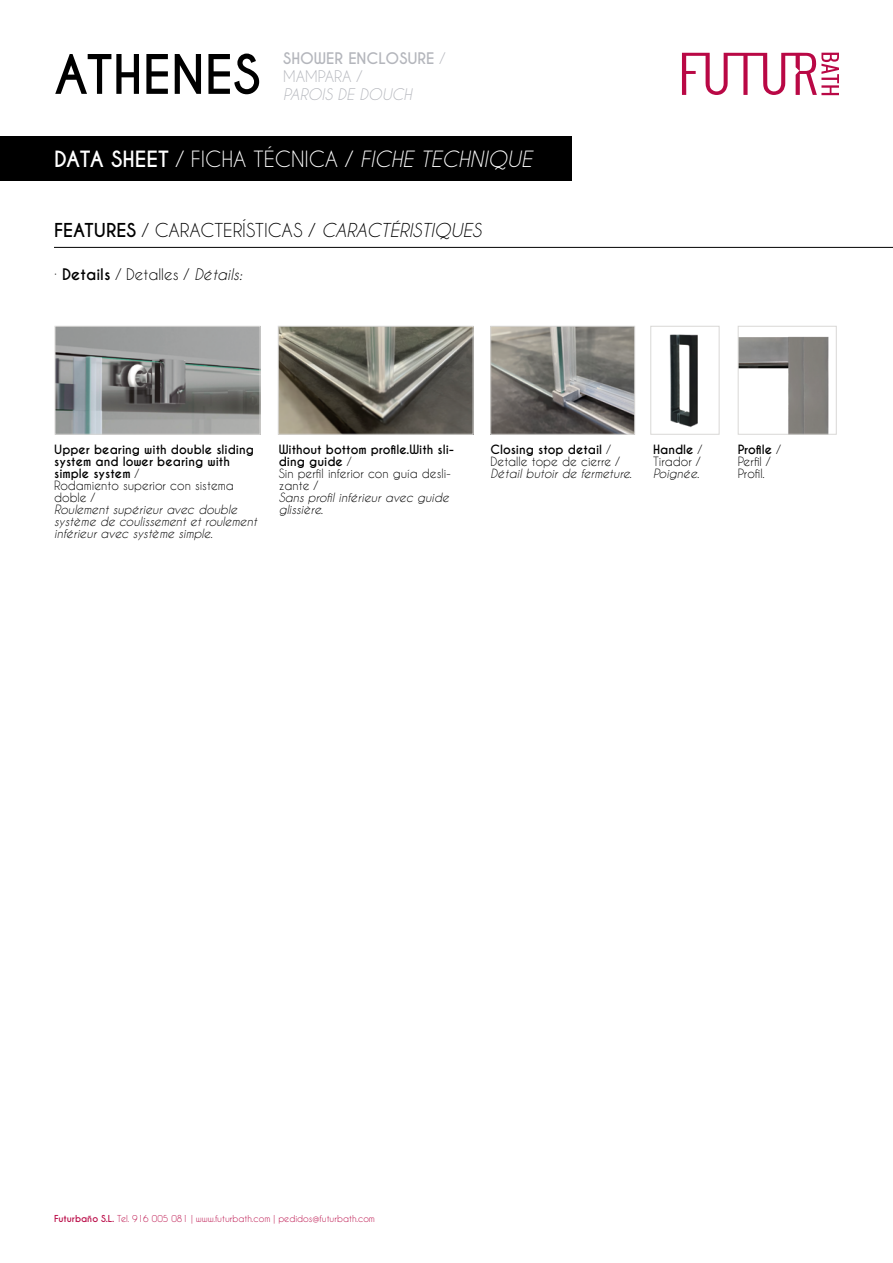
<style>
.page{position:relative;width:893px;height:1263px;background:#fff}
.page>*{position:absolute;margin:0;border:0;box-sizing:border-box;transform-origin:0 0}
.t1{font:700 51px "Caviar Dreams";color:#000}
.t2{font:21px "Caviar Dreams";color:#fff}
.t3{font:18px "Caviar Dreams";color:#000}
.t4{font:15px "Caviar Dreams";color:#000}
.t5{font:700 15px/18px "Caviar Dreams";color:#b4b6bc}
.t6{font:italic 15px "Caviar Dreams";color:#b4b6bc}
.t7{font:700 12px/12px "Caviar Dreams";color:#000}
.t8{font:italic 12px/12px "Caviar Dreams";color:#000}
.t9{font:12px/12px "Caviar Dreams";color:#000}
.t10{font:9px "Caviar Dreams";color:#b90845}
.s1{font-weight:400}
.s2{font-weight:700}
.s3{font-style:italic}
</style>
<div class="page">
<div style="left:0;top:136px;width:571px;height:44px;background:#000"></div>
<svg style="left:682px;top:53px;width:157px;height:42px"></svg>
<hr style="left:54px;top:247px;width:839px;height:1px;background:#000">
<img style="left:492px;top:328px;width:141px;height:105px">
<div style="left:490px;top:326px;width:145px;height:109px;border:1px solid #d9d8d6"></div>
<img style="left:57px;top:328px;width:201px;height:105px">
<div style="left:55px;top:326px;width:205px;height:109px;border:1px solid #d9d8d6"></div>
<img style="left:280px;top:328px;width:191px;height:105px">
<div style="left:278px;top:326px;width:195px;height:109px;border:1px solid #d9d8d6"></div>
<img style="left:669px;top:334px;width:29px;height:93px">
<div style="left:650px;top:326px;width:69px;height:109px;border:1px solid #d9d8d6"></div>
<img style="left:740px;top:336px;width:89px;height:97px">
<div style="left:738px;top:326px;width:99px;height:109px;border:1px solid #d9d8d6"></div>
<h1 class="t1" style="left:54px;top:44px;width:208px">ATHENES</h1>
<p class="t5" style="left:283px;top:50px;width:163px">SHOWER ENCLOSURE <span class="s1">/<br>MAMPARA /</span></p>
<p class="t6" style="left:283px;top:86px;width:130px">PAROIS DE DOUCH</p>
<h2 class="t2" style="left:54px;top:146px;width:480px"><span class="s2">DATA SHEET</span> / FICHA TÉCNICA / <span class="s3">FICHE TECHNIQUE</span></h2>
<h3 class="t3" style="left:54px;top:219px;width:429px"><span class="s2">FEATURES</span> / CARACTERÍSTICAS / <span class="s3">CARACTÉRISTIQUES</span></h3>
<p class="t4" style="left:54px;top:265px;width:190px">· <span class="s2">Details</span> / Detalles / <span class="s3">Détails:</span></p>
<p class="t7" style="left:54px;top:443px;width:201px">Upper bearing with double sliding system and lower bearing with simple system <span class="s1">/<br>Rodamiento superior con sistema doble /</span></p>
<p class="t8" style="left:54px;top:503px;width:204px">Roulement supérieur avec double système de coulissement et roulement inférieur avec système simple.</p>
<p class="t7" style="left:279px;top:443px;width:177px">Without bottom profile.With sli&shy;ding guide <span class="s1">/<br>Sin perfil inferior con guía desli&shy;zante /</span></p>
<p class="t8" style="left:279px;top:491px;width:172px">Sans profil inférieur avec guide glissière.</p>
<p class="t9" style="left:490px;top:443px;width:131px"><span class="s2">Closing stop detail</span> /<br>Detalle tope de cierre /</p>
<p class="t8" style="left:490px;top:467px;width:143px">Détail butoir de fermeture.</p>
<p class="t9" style="left:653px;top:443px;width:50px"><span class="s2">Handle</span> /<br>Tirador /</p>
<p class="t8" style="left:653px;top:467px;width:48px">Poignée.</p>
<p class="t9" style="left:738px;top:443px;width:44px"><span class="s2">Profile</span> /<br>Perfil /<br>Profil.</p>
<p class="t10" style="left:54px;top:1213px;width:322px"><span class="s2">Futurbaño S.L.</span> Tel. 916 005 081 | www.futurbath.com | pedidos@futurbath.com</p>
</div>
